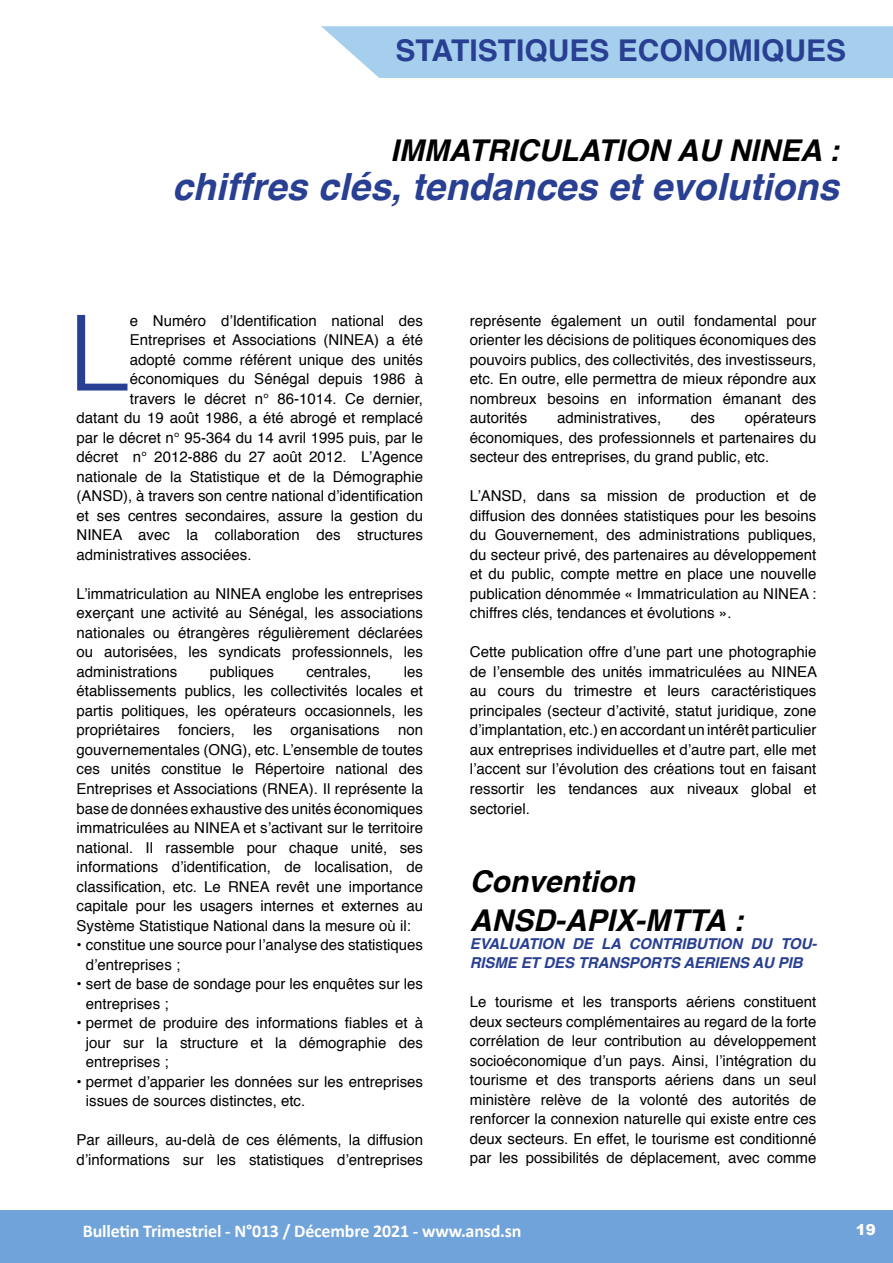
<style>
.page{position:relative;width:893px;height:1263px;background:#fff}
.page>*{position:absolute;margin:0;border:0;box-sizing:border-box;transform-origin:0 0}
.t1{font:108px "Montserrat";color:#283f92}
.t2{font:italic 700 37.5px "Helvetica";color:#283f92}
.t3{font:italic 700 30px/39px "Helvetica";color:#000}
.t4{font:700 30px "Helvetica";color:#283f92}
.t5{font:700 18px "Calibri";letter-spacing:-.01em;color:#fff}
.t6{font:15px/19.5px "Helvetica";color:#000;text-align:justify}
.t7{font:italic 700 15px/19.5px "Helvetica";letter-spacing:-.01em;color:#283f92}
.t8{font:900 15px "Arial";color:#fff}
</style>
<div class="page">
<div style="left:0;top:1210px;width:893px;height:53px;background:#70a3d9"></div>
<svg style="left:321px;top:26px;width:572px;height:52px;background:#aad1ed"></svg>
<h3 class="t4" style="left:395px;top:26px;width:452px">STATISTIQUES ECONOMIQUES</h3>
<h3 class="t3" style="left:391px;top:131px;width:450px">IMMATRICULATION AU NINEA :</h3>
<h2 class="t2" style="left:172px;top:156px;width:668px">chiffres clés, tendances et evolutions</h2>
<p class="t6" style="left:130px;top:311px;width:295px">e Numéro d’Identification national des</p>
<p class="t6" style="left:130px;top:331px;width:295px">Entreprises et Associations (NINEA) a été</p>
<p class="t6" style="left:130px;top:350px;width:295px">adopté comme référent unique des unités</p>
<p class="t6" style="left:130px;top:370px;width:295px">économiques du Sénégal depuis 1986 à</p>
<p class="t6" style="left:130px;top:389px;width:295px">travers le décret n° 86-1014. Ce dernier,</p>
<p class="t6" style="left:77px;top:409px;width:348px">datant du 19 août 1986, a été abrogé et remplacé</p>
<p class="t6" style="left:77px;top:428px;width:348px">par le décret n° 95-364 du 14 avril 1995 puis, par le</p>
<p class="t6" style="left:77px;top:448px;width:348px">décret n° 2012-886 du 27 août 2012. L’Agence</p>
<p class="t6" style="left:77px;top:467px;width:348px">nationale de la Statistique et de la Démographie</p>
<p class="t6" style="left:77px;top:487px;width:348px">(ANSD), à travers son centre national d’identification</p>
<p class="t6" style="left:77px;top:506px;width:348px">et ses centres secondaires, assure la gestion du</p>
<p class="t6" style="left:77px;top:526px;width:348px">NINEA avec la collaboration des structures</p>
<p class="t6" style="left:77px;top:545px;width:177px">administratives associées.</p>
<p class="t6" style="left:77px;top:584px;width:348px">L’immatriculation au NINEA englobe les entreprises exerçant une activité au Sénégal, les associations nationales ou étrangères régulièrement déclarées ou autorisées, les syndicats professionnels, les administrations</p>
<h1 class="t1" style="left:65px;top:278px;width:65px">L</h1>
<p class="t6" style="left:210px;top:662px;width:66px">publiques</p>
<p class="t6" style="left:306px;top:662px;width:67px">centrales,</p>
<p class="t6" style="left:77px;top:662px;width:348px;text-indent:327px">les établissements publics, les collectivités locales et partis politiques, les opérateurs occasionnels, les propriétaires fonciers, les organisations non gouvernementales (ONG), etc. L’ensemble de toutes ces unités constitue le Répertoire national des Entreprises et Associations (RNEA). Il représente la base de données exhaustive des unités économiques immatriculées au NINEA et s’activant sur le territoire national. Il rassemble pour chaque unité, ses informations d’identification, de localisation, de classification, etc. Le RNEA revêt une importance capitale pour les usagers internes et externes au Système Statistique National dans la mesure où il:</p>
<p class="t6" style="left:86px;top:935px;width:339px;text-indent:-9px">• constitue une source pour l’analyse des statistiques d’entreprises ;</p>
<p class="t6" style="left:86px;top:974px;width:339px;text-indent:-9px">• sert de base de sondage pour les enquêtes sur les entreprises ;</p>
<p class="t6" style="left:86px;top:1013px;width:339px;text-indent:-9px">• permet de produire des informations fiables et à jour sur la structure et la démographie des entreprises ;</p>
<p class="t6" style="left:86px;top:1072px;width:339px;text-indent:-9px">• permet d’apparier les données sur les entreprises issues de sources distinctes, etc.</p>
<p class="t6" style="left:77px;top:1130px;width:348px">Par ailleurs, au-delà de ces éléments, la diffusion d’informations sur les statistiques d’entreprises</p>
<p class="t6" style="left:470px;top:311px;width:348px">représente également un outil fondamental pour orienter les décisions de politiques économiques des pouvoirs publics, des collectivités, des investisseurs, etc. En outre, elle permettra de mieux répondre aux nombreux besoins en information émanant des autorités</p>
<p class="t6" style="left:470px;top:409px;width:348px;text-indent:275px">opérateurs économiques, des professionnels et partenaires du secteur des entreprises, du grand public, etc.</p>
<p class="t6" style="left:470px;top:487px;width:348px">L’ANSD, dans sa mission de production et de diffusion des données statistiques pour les besoins du Gouvernement, des administrations publiques, du secteur privé, des partenaires au développement et du public, compte mettre en place une nouvelle publication dénommée « Immatriculation au NINEA : chiffres clés, tendances et évolutions ».</p>
<p class="t6" style="left:470px;top:643px;width:349px">Cette publication offre d’une part une photographie de l’ensemble des unités immatriculées au NINEA au cours du trimestre et leurs caractéristiques principales (secteur d’activité, statut juridique, zone d’implantation, etc.) en accordant un intérêt particulier aux entreprises individuelles et d’autre part, elle met l’accent sur l’évolution des créations tout en faisant ressortir les tendances aux niveaux global et sectoriel.</p>
<p class="t6" style="left:557px;top:409px;width:106px">administratives,</p>
<p class="t6" style="left:691px;top:409px;width:26px">des</p>
<h3 class="t3" style="left:470px;top:861px;width:275px">Convention<br>ANSD-APIX-MTTA :</h3>
<p class="t7" style="left:470px;top:933px;width:349px">EVALUATION DE LA CONTRIBUTION DU TOU-<br>RISME ET DES TRANSPORTS AERIENS AU PIB</p>
<p class="t6" style="left:470px;top:992px;width:348px">Le tourisme et les transports aériens constituent deux secteurs complémentaires au regard de la forte corrélation de leur contribution au développement socioéconomique d’un pays. Ainsi, l’intégration du tourisme et des transports aériens dans un seul ministère relève de la volonté des autorités de renforcer la connexion naturelle qui existe entre ces deux secteurs. En effet, le tourisme est conditionné par les possibilités de déplacement, avec comme</p>
<p class="t5" style="left:83px;top:1220px;width:440px">Bulletin Trimestriel - N°013 / Décembre 2021 - www.ansd.sn</p>
<p class="t8" style="left:856px;top:1222px;width:22px">19</p>
</div>
